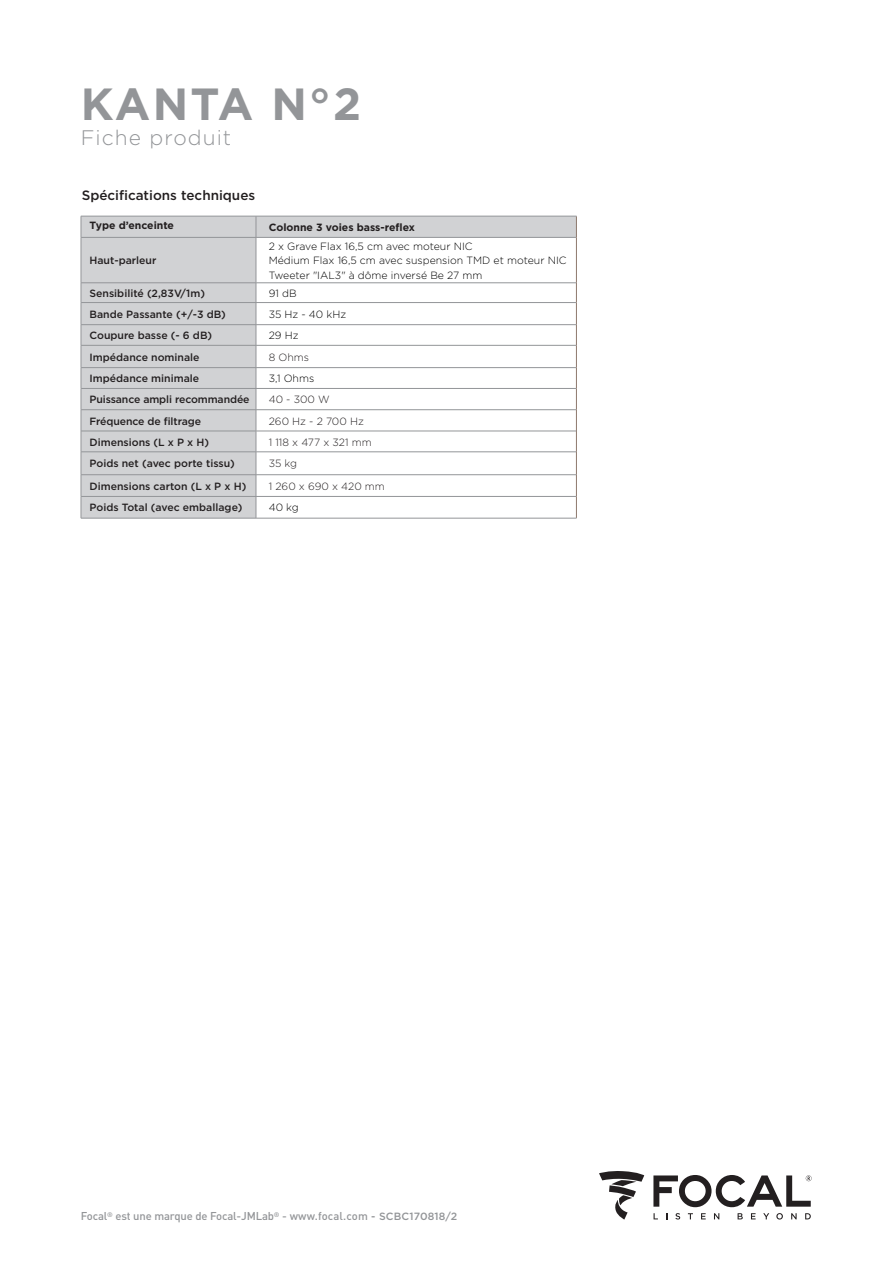
<style>
.page{position:relative;width:893px;height:1263px;background:#fff}
.page>*{position:absolute;margin:0;border:0;box-sizing:border-box;transform-origin:0 0}
.t1{font:700 45px "Gotham";letter-spacing:.04em;color:#939598}
.t2{font:300 21px "Gotham";letter-spacing:.05em;color:#939598}
.t3{font:500 13.5px "Gotham";color:#231f20}
.Normal_e{font:500 11.25px "DINOT";letter-spacing:-.015em;color:#939598}
.t4{font:500 10.5px "Gotham";color:#231f20}
.t5{font:300 10.5px "Gotham";color:#010101}
.t6{font:300 10.5px "Gotham";color:#231f20}
.t7{font:700 10.5px "Gotham";color:#231f20}
.s1{font-family:"Gotham";font-size:10.5px}
</style>
<div class="page">
<svg style="left:675px;top:1213px;width:5px;height:6px"></svg>
<svg style="left:688px;top:1213px;width:5px;height:6px"></svg>
<svg style="left:701px;top:1213px;width:5px;height:6px"></svg>
<svg style="left:714px;top:1213px;width:5px;height:6px"></svg>
<svg style="left:738px;top:1213px;width:5px;height:6px"></svg>
<svg style="left:751px;top:1213px;width:5px;height:6px"></svg>
<svg style="left:763px;top:1213px;width:6px;height:6px"></svg>
<svg style="left:776px;top:1213px;width:7px;height:6px"></svg>
<svg style="left:791px;top:1213px;width:6px;height:6px"></svg>
<svg style="left:805px;top:1213px;width:6px;height:6px"></svg>
<svg style="left:653px;top:1175px;width:158px;height:32px"></svg>
<svg style="left:599px;top:1171px;width:45px;height:48px"></svg>
<svg style="left:82px;top:217px;width:494px;height:301px"></svg>
<svg style="left:576px;top:217px;width:1px;height:20px"></svg>
<hr style="left:576px;top:237px;width:1px;height:46px;background:#8d786c">
<svg style="left:576px;top:283px;width:1px;height:235px"></svg>
<svg style="left:81px;top:217px;width:1px;height:20px"></svg>
<hr style="left:81px;top:237px;width:1px;height:46px;background:#939598">
<svg style="left:81px;top:284px;width:1px;height:234px"></svg>
<hr style="left:81px;top:216px;width:175px;height:1px;background:#939598">
<hr style="left:256px;top:216px;width:321px;height:1px;background:#939598">
<svg style="left:256px;top:216px;width:1px;height:21px"></svg>
<hr style="left:81px;top:237px;width:175px;height:1px;background:#939598">
<hr style="left:256px;top:237px;width:320px;height:1px;background:#939598">
<hr style="left:256px;top:238px;width:1px;height:45px;background:#939598">
<hr style="left:81px;top:283px;width:175px;height:1px;background:#939598">
<hr style="left:256px;top:283px;width:320px;height:1px;background:#939598">
<hr style="left:81px;top:302px;width:175px;height:1px;background:#939598">
<hr style="left:256px;top:302px;width:320px;height:1px;background:#939598">
<hr style="left:81px;top:324px;width:175px;height:1px;background:#939598">
<hr style="left:256px;top:324px;width:320px;height:1px;background:#939598">
<hr style="left:81px;top:345px;width:175px;height:1px;background:#939598">
<hr style="left:256px;top:345px;width:320px;height:1px;background:#939598">
<hr style="left:81px;top:367px;width:175px;height:1px;background:#939598">
<hr style="left:256px;top:367px;width:320px;height:1px;background:#939598">
<hr style="left:81px;top:388px;width:175px;height:1px;background:#939598">
<hr style="left:256px;top:388px;width:320px;height:1px;background:#939598">
<hr style="left:81px;top:409px;width:175px;height:1px;background:#939598">
<hr style="left:256px;top:409px;width:320px;height:1px;background:#939598">
<hr style="left:81px;top:431px;width:175px;height:1px;background:#939598">
<hr style="left:256px;top:431px;width:320px;height:1px;background:#939598">
<hr style="left:81px;top:452px;width:175px;height:1px;background:#939598">
<hr style="left:256px;top:452px;width:320px;height:1px;background:#939598">
<hr style="left:81px;top:474px;width:175px;height:1px;background:#939598">
<hr style="left:256px;top:474px;width:320px;height:1px;background:#939598">
<hr style="left:81px;top:496px;width:175px;height:1px;background:#939598">
<hr style="left:256px;top:496px;width:320px;height:1px;background:#939598">
<svg style="left:256px;top:283px;width:1px;height:235px"></svg>
<hr style="left:81px;top:518px;width:175px;height:1px;background:#939598">
<hr style="left:256px;top:518px;width:321px;height:1px;background:#939598">
<p class="t1" style="left:81px;top:74px;width:282px">KANTA N°2</p>
<p class="t2" style="left:81px;top:124px;width:152px">Fiche produit</p>
<p class="t3" style="left:82px;top:186px;width:175px">Spécifications techniques</p>
<p class="t7" style="left:89px;top:218px;width:86px">Type d’enceinte</p>
<p class="t7" style="left:269px;top:220px;width:148px">Colonne 3 voies bass-reflex</p>
<p class="t4" style="left:89px;top:254px;width:68px">Haut-parleur</p>
<p class="t5" style="left:269px;top:240px;width:205px">2 x Grave Flax 16,5 cm avec moteur NIC</p>
<p class="t5" style="left:269px;top:254px;width:299px">Médium Flax 16,5 cm avec suspension TMD et moteur NIC</p>
<p class="t5" style="left:269px;top:268px;width:215px">Tweeter "IAL3" à dôme inversé Be 27 mm</p>
<p class="t4" style="left:89px;top:286px;width:117px">Sensibilité (2,83V/1m)</p>
<p class="t5" style="left:269px;top:286px;width:29px">91 dB</p>
<p class="t4" style="left:89px;top:307px;width:138px">Bande Passante (+/-3 dB)</p>
<p class="t5" style="left:269px;top:307px;width:79px">35 Hz - 40 kHz</p>
<p class="t4" style="left:89px;top:329px;width:124px">Coupure basse (- 6 dB)</p>
<p class="t5" style="left:269px;top:329px;width:31px">29 Hz</p>
<p class="t4" style="left:89px;top:350px;width:112px">Impédance nominale</p>
<p class="t6" style="left:269px;top:350px;width:42px">8 Ohms</p>
<p class="t4" style="left:89px;top:372px;width:111px">Impédance minimale</p>
<p class="t5" style="left:269px;top:372px;width:47px">3,1 Ohms</p>
<p class="t4" style="left:89px;top:393px;width:162px">Puissance ampli recommandée</p>
<p class="t6" style="left:269px;top:393px;width:63px">40 - 300 W</p>
<p class="t4" style="left:89px;top:414px;width:113px">Fréquence de filtrage</p>
<p class="t6" style="left:269px;top:414px;width:97px">260 Hz - 2 700 Hz</p>
<p class="t4" style="left:89px;top:435px;width:121px">Dimensions (L x P x H)</p>
<p class="t6" style="left:269px;top:435px;width:104px">1 118 x 477 x 321 mm</p>
<p class="t4" style="left:89px;top:457px;width:147px">Poids net (avec porte tissu)</p>
<p class="t6" style="left:269px;top:457px;width:30px">35 kg</p>
<p class="t4" style="left:89px;top:479px;width:158px">Dimensions carton (L x P x H)</p>
<p class="t6" style="left:269px;top:479px;width:118px">1 260 x 690 x 420 mm</p>
<p class="t4" style="left:89px;top:501px;width:154px">Poids Total (avec emballage)</p>
<p class="t5" style="left:269px;top:501px;width:32px">40 kg</p>
<p class="Normal_e" style="left:81px;top:1209px;width:378px">Focal<sup>®</sup> est une marque de Focal-JMLab<sup>®</sup> - www.focal.com <span class="s1">- SCBC170818/2</span></p>
</div>
